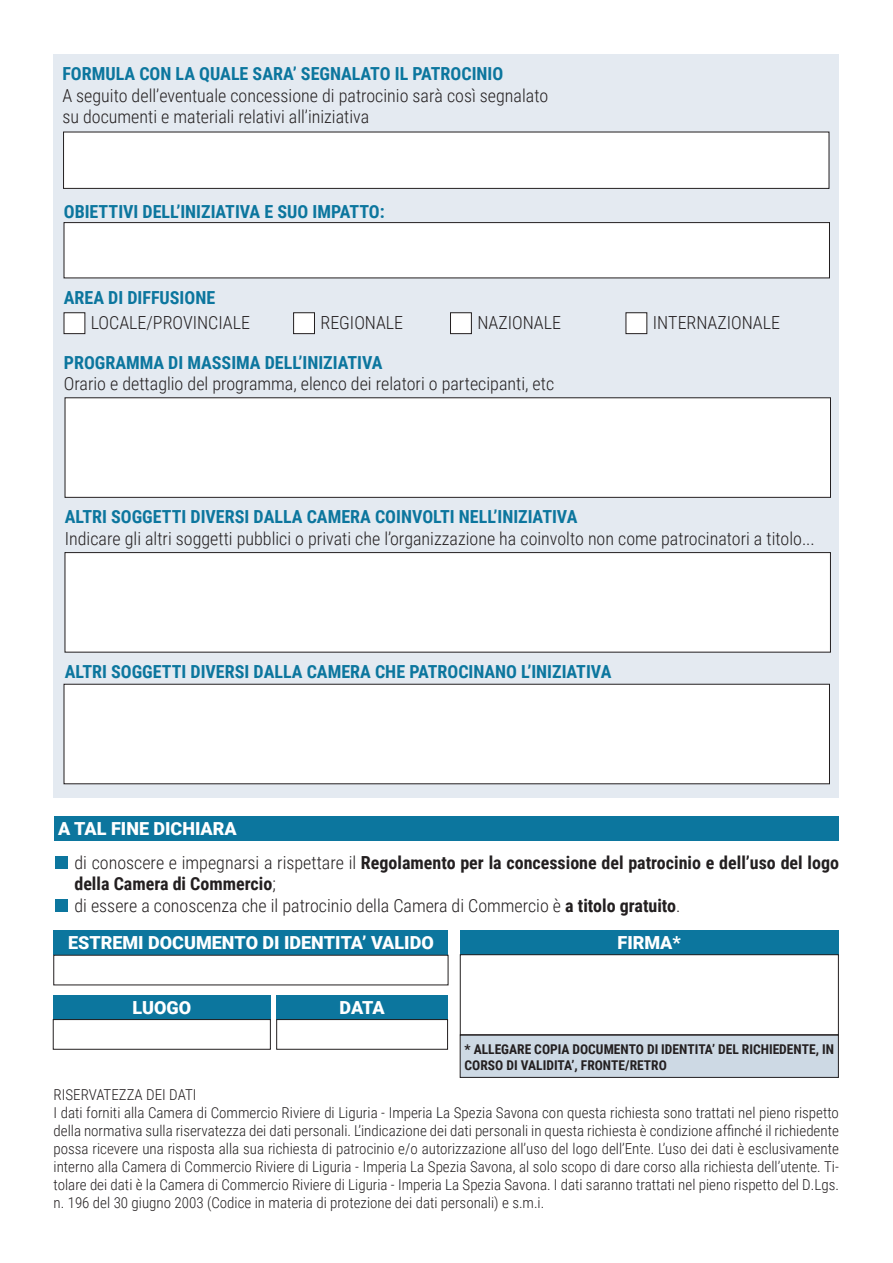
<style>
.page{position:relative;width:893px;height:1263px;background:#fff}
.page>*{position:absolute;margin:0;border:0;box-sizing:border-box;transform-origin:0 0}
.t1{font:300 18px/21.6px "Roboto Condensed";color:#231f20}
.t2{font:700 18px "Roboto Condensed";color:#0c769e}
.t3{font:900 18px "Roboto";color:#fff}
.t4{font:300 15px/18px "Roboto Condensed";color:#231f20}
.t5{font:700 13.5px/16.2px "Roboto Condensed";color:#231f20}
.s1{font-weight:700}
</style>
<div class="page">
<div style="left:54px;top:54px;width:785px;height:744px;background:#e4eaf1"></div>
<div style="left:64px;top:132px;width:765px;height:56px;background:#fff"></div>
<div style="left:63px;top:132px;width:766px;height:57px;border:1px solid #231f20"></div>
<div style="left:64px;top:223px;width:765px;height:55px;background:#fff"></div>
<div style="left:64px;top:222px;width:766px;height:56px;border:1px solid #231f20"></div>
<div style="left:65px;top:398px;width:765px;height:99px;background:#fff"></div>
<div style="left:65px;top:553px;width:765px;height:99px;background:#fff"></div>
<div style="left:65px;top:552px;width:766px;height:100px;border:1px solid #231f20"></div>
<div style="left:64px;top:684px;width:765px;height:100px;background:#fff"></div>
<div style="left:64px;top:684px;width:766px;height:100px;border:1px solid #231f20"></div>
<div style="left:64px;top:313px;width:21px;height:21px;background:#fff"></div>
<div style="left:294px;top:313px;width:20px;height:21px;background:#fff"></div>
<div style="left:293px;top:313px;width:22px;height:21px;border:1px solid #231f20"></div>
<div style="left:450px;top:313px;width:21px;height:21px;background:#fff"></div>
<div style="left:450px;top:313px;width:22px;height:21px;border:1px solid #231f20"></div>
<div style="left:626px;top:313px;width:21px;height:21px;background:#fff"></div>
<div style="left:54px;top:816px;width:785px;height:24px;background:#0c769e"></div>
<div style="left:55px;top:856px;width:13px;height:13px;background:#0c769e"></div>
<div style="left:55px;top:899px;width:13px;height:12px;background:#0c769e"></div>
<div style="left:460px;top:1035px;width:378px;height:42px;background:#cdd9e4"></div>
<div style="left:460px;top:1035px;width:379px;height:42px;border:1px solid #231f20"></div>
<div style="left:460px;top:930px;width:378px;height:25px;background:#0c769e"></div>
<div style="left:460px;top:954px;width:379px;height:81px;border:1px solid #231f20"></div>
<div style="left:53px;top:995px;width:218px;height:24px;background:#0c769e"></div>
<div style="left:54px;top:930px;width:394px;height:25px;background:#0c769e"></div>
<div style="left:276px;top:995px;width:172px;height:24px;background:#0c769e"></div>
<div style="left:53px;top:1019px;width:218px;height:30px;border:1px solid #231f20"></div>
<div style="left:54px;top:955px;width:394px;height:30px;border:1px solid #231f20"></div>
<div style="left:276px;top:1019px;width:172px;height:30px;border:1px solid #231f20"></div>
<p class="t2" style="left:62px;top:61px;width:442px">FORMULA CON LA QUALE SARA’ SEGNALATO IL PATROCINIO</p>
<p class="t1" style="left:62px;top:84px;width:487px">A seguito dell’eventuale concessione di patrocinio sarà così segnalato su documenti e materiali relativi all’iniziativa</p>
<p class="t2" style="left:64px;top:199px;width:322px">OBIETTIVI DELL’INIZIATIVA E SUO IMPATTO:</p>
<p class="t2" style="left:64px;top:285px;width:153px">AREA DI DIFFUSIONE</p>
<p class="t1" style="left:91px;top:311px;width:161px">LOCALE/PROVINCIALE</p>
<p class="t1" style="left:320px;top:311px;width:84px">REGIONALE</p>
<p class="t1" style="left:477px;top:311px;width:85px">NAZIONALE</p>
<p class="t1" style="left:653px;top:311px;width:129px">INTERNAZIONALE</p>
<p class="t2" style="left:64px;top:350px;width:320px">PROGRAMMA DI MASSIMA DELL’INIZIATIVA</p>
<p class="t1" style="left:64px;top:372px;width:492px">Orario e dettaglio del programma, elenco dei relatori o partecipanti, etc</p>
<p class="t2" style="left:65px;top:504px;width:514px">ALTRI SOGGETTI DIVERSI DALLA CAMERA COINVOLTI NELL’INIZIATIVA</p>
<p class="t1" style="left:65px;top:527px;width:752px">Indicare gli altri soggetti pubblici o privati che l’organizzazione ha coinvolto non come patrocinatori a titolo...</p>
<p class="t2" style="left:65px;top:659px;width:548px">ALTRI SOGGETTI DIVERSI DALLA CAMERA CHE PATROCINANO L’INIZIATIVA</p>
<p class="t3" style="left:58px;top:815px;width:180px">A TAL FINE DICHIARA</p>
<p class="t1" style="left:74px;top:851px;width:766px">di conoscere e impegnarsi a rispettare il <span class="s1">Regolamento per la concessione del patrocinio e dell’uso del logo della Camera di Commercio</span>;<br>di essere a conoscenza che il patrocinio della Camera di Commercio è <span class="s1">a titolo gratuito</span>.</p>
<p class="t3" style="left:68px;top:930px;width:367px">ESTREMI DOCUMENTO DI IDENTITA’ VALIDO</p>
<p class="t3" style="left:132px;top:994px;width:60px">LUOGO</p>
<p class="t3" style="left:339px;top:994px;width:47px">DATA</p>
<p class="t3" style="left:617px;top:930px;width:65px">FIRMA*</p>
<p class="t5" style="left:465px;top:1040px;width:371px">* ALLEGARE COPIA DOCUMENTO DI IDENTITA’ DEL RICHIEDENTE, IN<br>CORSO DI VALIDITA’, FRONTE/RETRO</p>
<p class="t4" style="left:54px;top:1085px;width:787px">RISERVATEZZA DEI DATI<br>I dati forniti alla Camera di Commercio Riviere di Liguria - Imperia La Spezia Savona con questa richiesta sono trattati nel pieno rispetto della normativa sulla riservatezza dei dati personali. L’indicazione dei dati personali in questa richiesta è condizione affinché il richiedente possa ricevere una risposta alla sua richiesta di patrocinio e/o autorizzazione all’uso del logo dell’Ente. L’uso dei dati è esclusivamente interno alla Camera di Commercio Riviere di Liguria - Imperia La Spezia Savona, al solo scopo di dare corso alla richiesta dell’utente. Ti&shy;tolare dei dati è la Camera di Commercio Riviere di Liguria - Imperia La Spezia Savona. I dati saranno trattati nel pieno rispetto del D.Lgs. n. 196 del 30 giugno 2003 (Codice in materia di protezione dei dati personali) e s.m.i.</p>
</div>
